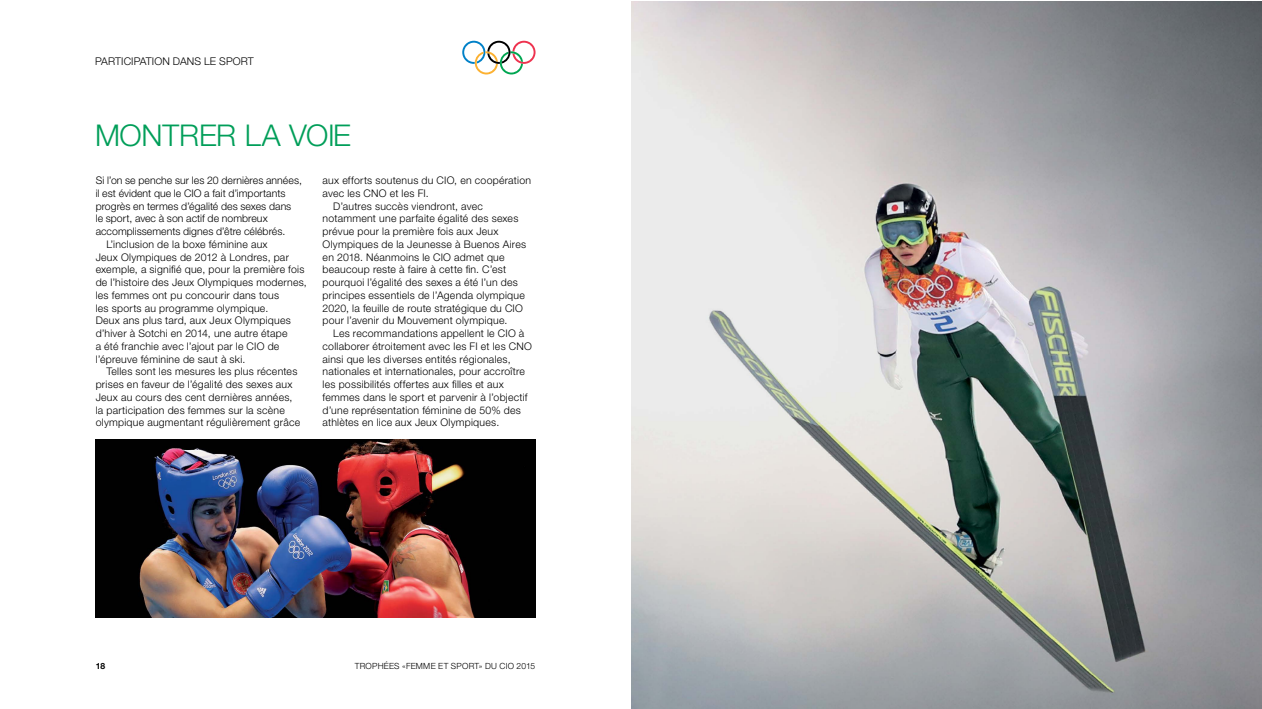
<style>
.page{position:relative;width:1262px;height:709px;background:#fff}
.page>*{position:absolute;margin:0;border:0;box-sizing:border-box;transform-origin:0 0}
.t1{font:300 30px "Helvetica Neue LT";letter-spacing:-.005em;color:#009e59}
.t2{font:300 10.62px "Helvetica Neue LT";letter-spacing:.01em;color:#000}
.t3{font:300 10.5px "Helvetica Neue LT";letter-spacing:.025em;color:#000}
.t4{font:300 10.5px "Helvetica Neue LT";letter-spacing:.005em;color:#000}
.t5{font:300 8.5px "Helvetica Neue LT";letter-spacing:.025em;color:#000}
.t6{font:700 8.5px "Helvetica Neue LT";color:#000}
</style>
<div class="page">
<img style="left:631px;top:1px;width:630px;height:708px">
<img style="left:96px;top:439px;width:439px;height:179px">
<svg style="left:462px;top:41px;width:73px;height:33px"></svg>
<p class="t2" style="left:95px;top:55px;width:160px">PARTICIPATION DANS LE SPORT</p>
<h1 class="t1" style="left:95px;top:117px;width:257px">MONTRER LA VOIE</h1>
<p class="t4" style="left:96px;top:174px;width:208px">Si l’on se penche sur les 20 dernières années,</p>
<p class="t4" style="left:96px;top:187px;width:191px">il est évident que le CIO a fait d’importants</p>
<p class="t4" style="left:96px;top:199px;width:197px">progrès en termes d’égalité des sexes dans</p>
<p class="t4" style="left:96px;top:212px;width:173px">le sport, avec à son actif de nombreux</p>
<p class="t4" style="left:96px;top:225px;width:191px">accomplissements dignes d’être célébrés.</p>
<p class="t3" style="left:106px;top:238px;width:163px">L’inclusion de la boxe féminine aux</p>
<p class="t3" style="left:96px;top:250px;width:195px">Jeux Olympiques de 2012 à Londres, par</p>
<p class="t3" style="left:96px;top:263px;width:210px">exemple, a signifié que, pour la première fois</p>
<p class="t3" style="left:96px;top:276px;width:213px">de l’histoire des Jeux Olympiques modernes,</p>
<p class="t3" style="left:96px;top:289px;width:185px">les femmes ont pu concourir dans tous</p>
<p class="t3" style="left:96px;top:301px;width:174px">les sports au programme olympique.</p>
<p class="t3" style="left:96px;top:314px;width:197px">Deux ans plus tard, aux Jeux Olympiques</p>
<p class="t3" style="left:96px;top:327px;width:193px">d’hiver à Sotchi en 2014, une autre étape</p>
<p class="t3" style="left:96px;top:340px;width:185px">a été franchie avec l’ajout par le CIO de</p>
<p class="t3" style="left:96px;top:352px;width:151px">l’épreuve féminine de saut à ski.</p>
<p class="t3" style="left:106px;top:365px;width:193px">Telles sont les mesures les plus récentes</p>
<p class="t3" style="left:96px;top:378px;width:198px">prises en faveur de l’égalité des sexes aux</p>
<p class="t3" style="left:96px;top:391px;width:198px">Jeux au cours des cent dernières années,</p>
<p class="t3" style="left:96px;top:403px;width:191px">la participation des femmes sur la scène</p>
<p class="t3" style="left:96px;top:416px;width:206px">olympique augmentant régulièrement grâce</p>
<p class="t3" style="left:322px;top:174px;width:210px">aux efforts soutenus du CIO, en coopération</p>
<p class="t3" style="left:322px;top:187px;width:108px">avec les CNO et les FI.</p>
<p class="t3" style="left:333px;top:199px;width:151px">D’autres succès viendront, avec</p>
<p class="t3" style="left:322px;top:212px;width:197px">notamment une parfaite égalité des sexes</p>
<p class="t3" style="left:322px;top:225px;width:177px">prévue pour la première fois aux Jeux</p>
<p class="t3" style="left:322px;top:238px;width:205px">Olympiques de la Jeunesse à Buenos Aires</p>
<p class="t3" style="left:322px;top:250px;width:183px">en 2018. Néanmoins le CIO admet que</p>
<p class="t3" style="left:322px;top:263px;width:185px">beaucoup reste à faire à cette fin. C’est</p>
<p class="t3" style="left:322px;top:276px;width:197px">pourquoi l’égalité des sexes a été l’un des</p>
<p class="t3" style="left:322px;top:289px;width:204px">principes essentiels de l’Agenda olympique</p>
<p class="t3" style="left:322px;top:301px;width:202px">2020, la feuille de route stratégique du CIO</p>
<p class="t3" style="left:322px;top:314px;width:186px">pour l’avenir du Mouvement olympique.</p>
<p class="t3" style="left:333px;top:327px;width:193px">Les recommandations appellent le CIO à</p>
<p class="t3" style="left:322px;top:340px;width:211px">collaborer étroitement avec les FI et les CNO</p>
<p class="t3" style="left:322px;top:352px;width:190px">ainsi que les diverses entités régionales,</p>
<p class="t3" style="left:322px;top:365px;width:204px">nationales et internationales, pour accroître</p>
<p class="t3" style="left:322px;top:378px;width:183px">les possibilités offertes aux filles et aux</p>
<p class="t3" style="left:322px;top:390px;width:206px">femmes dans le sport et parvenir à l’objectif</p>
<p class="t3" style="left:322px;top:403px;width:200px">d’une représentation féminine de 50% des</p>
<p class="t3" style="left:322px;top:416px;width:178px">athlètes en lice aux Jeux Olympiques.</p>
<p class="t6" style="left:96px;top:660px;width:11px">18</p>
<p class="t5" style="left:355px;top:660px;width:182px">TROPHÉES «FEMME ET SPORT» DU CIO 2015</p>
</div>
